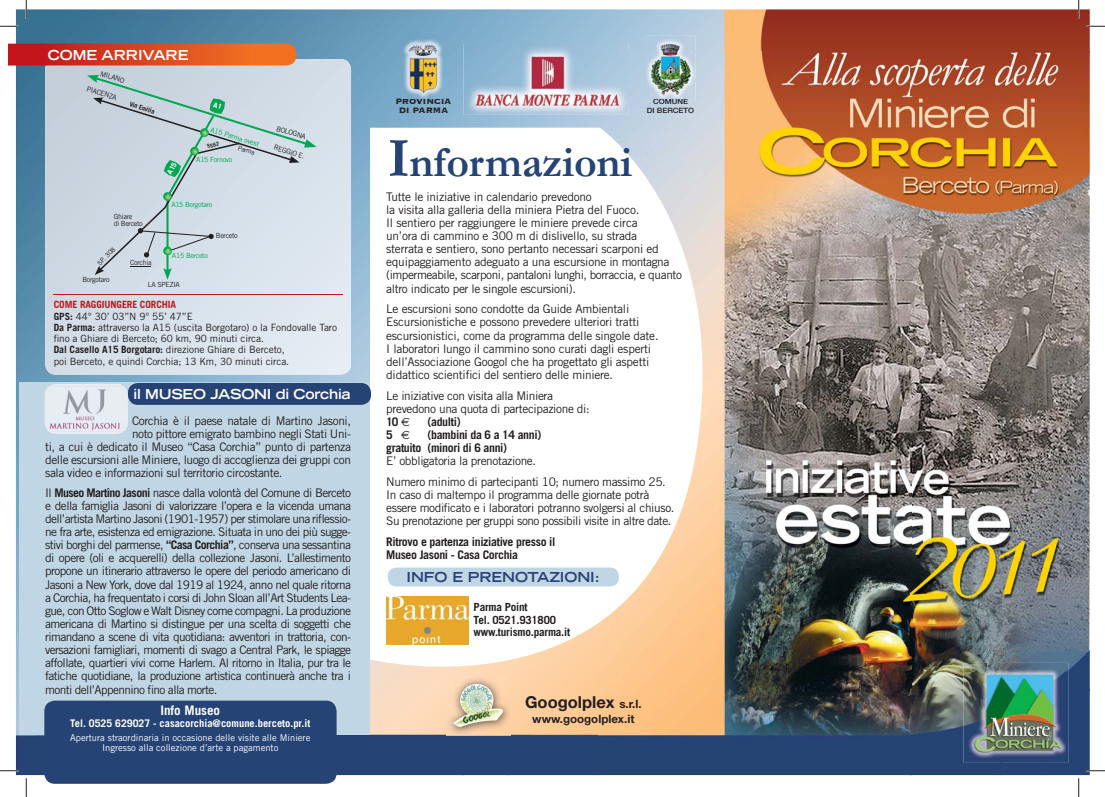
<style>
.page{position:relative;width:1105px;height:797px;background:#fff}
.page>*{position:absolute;margin:0;border:0;box-sizing:border-box;transform-origin:0 0}
.t1{font:700 43.75px "Garamond";letter-spacing:-.01em;color:#264376}
.t2{font:700 16.5px "Helvetica Neue";color:#231f20}
.t3{font:700 expanded 13.75px "Trade Gothic LH";letter-spacing:-.02em;color:#fff}
.t4{font:700 expanded 13.75px "Trade Gothic LH";letter-spacing:-.005em;color:#264376}
.t5{font:700 13.12px "Trade Gothic";color:#fff}
.t6{font:11.88px/13.1px "Trade Gothic";letter-spacing:-.03em;color:#231f20}
.t7{font:700 11.88px/13.1px "Trade Gothic";letter-spacing:-.03em;color:#231f20}
.t8{font:700 11.5px "Helvetica Neue";color:#231f20}
.t9{font:700 11.25px/12.5px "Trade Gothic";letter-spacing:-.02em;color:#231f20}
.t10{font:700 10.5px "Trade Gothic";color:#fff}
.t11{font:700 10.12px/9px "Copperplate";letter-spacing:-.02em;color:#231f20;text-align:center}
.t12{font:10px/11.2px "Trade Gothic";letter-spacing:-.01em;color:#231f20}
.t13{font:9.38px/10px "Trade Gothic";color:#fff;text-align:center}
.t14{font:500 7.25px "Helvetica Neue";color:#231f20;scale:1.08 1}
.t15{font:500 7.25px "Helvetica Neue";color:#0f121a;scale:1.08 1}
.t16{font:7.12px/6.6px "Trade Gothic";letter-spacing:-.04em;color:#231f20}
.t17{font:7.12px "Trade Gothic";letter-spacing:-.04em;color:#00a650}
.t18{font:6.62px "Trade Gothic";color:#231f20}
.t19{font:700 6.62px "Trade Gothic";color:#231f20}
.t20{font:700 5.62px "Trade Gothic";color:#231f20}
.s1{font-weight:700;color:#c4151c}
.s2{font-weight:700}
.s3{color:#11131a}
.s4{font-size:56.25px}
.s5{font-family:"Euro Sans"}
.s6{font-family:"Euro Sans";font-weight:400}
.s7{font-size:11.5px}
</style>
<div class="page">
<img style="left:16px;top:9px;width:492px;height:85px">
<img style="left:508px;top:9px;width:582px;height:42px">
<img style="left:598px;top:51px;width:313px;height:724px">
<img style="left:911px;top:51px;width:179px;height:639px">
<img style="left:16px;top:94px;width:44px;height:681px">
<img style="left:337px;top:728px;width:126px;height:47px">
<img style="left:508px;top:728px;width:90px;height:47px">
<img style="left:911px;top:690px;width:89px;height:85px">
<div style="left:1046px;top:690px;width:44px;height:85px;background:#264376"></div>
<div style="left:463px;top:735px;width:45px;height:40px;background:#264376"></div>
<img style="left:1000px;top:762px;width:46px;height:13px">
<img style="left:653px;top:101px;width:35px;height:3px">
<img style="left:45px;top:59px;width:306px;height:315px">
<svg style="left:370px;top:128px;width:359px;height:600px"></svg>
<img style="left:963px;top:663px;width:106px;height:99px">
<img style="left:966px;top:668px;width:99px;height:89px">
<img style="left:401px;top:37px;width:41px;height:61px">
<img style="left:408px;top:44px;width:29px;height:49px">
<img style="left:644px;top:37px;width:1px;height:62px">
<img style="left:645px;top:36px;width:50px;height:65px">
<img style="left:446px;top:676px;width:64px;height:59px">
<img style="left:453px;top:683px;width:51px;height:45px">
<img style="left:464px;top:44px;width:165px;height:71px">
<img style="left:464px;top:49px;width:164px;height:61px">
<div style="left:388px;top:567px;width:231px;height:19px;background:#c1d6e4;border-radius:9px"></div>
<svg style="left:9px;top:44px;width:287px;height:21px;background:#da461f"></svg>
<hr style="left:53px;top:294px;width:290px;height:1px;background:#c4151c">
<img style="left:387px;top:596px;width:82px;height:48px">
<div style="left:20px;top:382px;width:350px;height:352px;background:#c1d6e4"></div>
<div style="left:128px;top:383px;width:243px;height:22px;background:#264376;border-radius:10px"></div>
<svg style="left:45px;top:384px;width:83px;height:50px"></svg>
<img style="left:47px;top:386px;width:78px;height:46px">
<div style="left:44px;top:700px;width:293px;height:83px;background:#264376;border-radius:11px"></div>
<svg style="left:0;top:25px;width:19px;height:2px"></svg>
<svg style="left:1086px;top:25px;width:19px;height:2px"></svg>
<svg style="left:0;top:770px;width:19px;height:1px"></svg>
<svg style="left:1086px;top:770px;width:19px;height:1px"></svg>
<svg style="left:25px;top:0;width:2px;height:19px"></svg>
<svg style="left:25px;top:778px;width:2px;height:19px"></svg>
<svg style="left:1078px;top:0;width:1px;height:19px"></svg>
<svg style="left:1078px;top:778px;width:1px;height:19px"></svg>
<svg style="left:87px;top:75px;width:230px;height:205px;background:#c8d6dd"></svg>
<p class="t3" style="left:48px;top:50px;width:142px">COME ARRIVARE</p>
<p class="t16" style="left:101px;top:71px;width:26px;rotate:17deg">MILANO</p>
<p class="t16" style="left:88px;top:86px;width:33px;rotate:17deg">PIACENZA</p>
<p class="t19" style="left:130px;top:101px;width:28px;rotate:17deg">Via Emilia</p>
<p class="t16" style="left:114px;top:214px;width:31px">Ghiare<br>di Berceto</p>
<p class="t16" style="left:130px;top:260px;width:23px">Corchia</p>
<p class="t18" style="left:97px;top:262px;width:24px;rotate:-44deg">SP. 308</p>
<p class="t16" style="left:277px;top:126px;width:32px;rotate:16deg">BOLOGNA</p>
<p class="t17" style="left:211px;top:127px;width:52px;rotate:17deg">A15 Parma ovest</p>
<p class="t17" style="left:196px;top:156px;width:38px">A15 Fornovo</p>
<p class="t17" style="left:171px;top:202px;width:42px">A15 Borgotaro</p>
<p class="t20" style="left:207px;top:144px;width:14px;rotate:-13deg">SS62</p>
<p class="t16" style="left:275px;top:144px;width:33px;rotate:17deg">REGGIO E.</p>
<p class="t18" style="left:239px;top:145px;width:19px;rotate:17deg">Parma</p>
<p class="t17" style="left:172px;top:253px;width:37px">A15 Berceto</p>
<p class="t16" style="left:216px;top:233px;width:23px">Berceto</p>
<p class="t16" style="left:83px;top:277px;width:29px">Borgotaro</p>
<p class="t16" style="left:148px;top:282px;width:33px">LA SPEZIA</p>
<p class="t12" style="left:54px;top:300px;width:285px"><span class="s1">COME RAGGIUNGERE CORCHIA<br></span><span class="s2">GPS:</span> 44° 30’ 03”N 9° 55’ 47”E<br><span class="s2">Da Parma:</span> attraverso la A15 (uscita Borgotaro) o la Fondovalle Taro fino a Ghiare di Berceto; 60 km, 90 minuti circa.<br><span class="s2">Dal Casello A15 Borgotaro:</span> direzione Ghiare di Berceto,<br>poi Berceto, e quindi Corchia; 13 Km, 30 minuti circa.</p>
<p class="t3" style="left:133px;top:388px;width:219px">il MUSEO JASONI di Corchia</p>
<p class="t6" style="left:132px;top:415px;width:220px">Corchia è il paese natale di Martino Jasoni,</p>
<p class="t6" style="left:132px;top:428px;width:220px">noto pittore emigrato bambino negli Stati Uni-</p>
<p class="t6" style="left:45px;top:441px;width:307px">ti, a cui è dedicato il Museo “Casa Corchia” punto di partenza</p>
<p class="t6" style="left:45px;top:454px;width:307px">delle escursioni alle Miniere, luogo di accoglienza dei gruppi con</p>
<p class="t6" style="left:45px;top:467px;width:239px">sala video e informazioni sul territorio circostante.</p>
<p class="t6" style="left:45px;top:487px;width:307px;text-align:justify">Il <span class="s2">Museo Martino Jasoni</span> nasce dalla volontà del Comune di Berceto e della famiglia Jasoni di valorizzare l’opera e la vicenda umana dell’artista Martino Jasoni (1901-1957) per stimolare una riflessio&shy;ne fra arte, esistenza ed emigrazione. Situata in uno dei più sugge&shy;stivi borghi del parmense, <span class="s2">“Casa Corchia”</span>, conserva una sessantina di opere (oli e acquerelli) della collezione Jasoni. L’allestimento propone un itinerario attraverso le opere del periodo americano di Jasoni a New York, dove dal 1919 al 1924, anno nel quale ritorna a Corchia, ha frequentato i corsi di John Sloan all’Art Students Lea&shy;gue, con Otto Soglow e Walt Disney come compagni. La produzione americana di Martino si distingue per una scelta di soggetti che rimandano a scene di vita quotidiana: avventori in trattoria, con&shy;versazioni famigliari, momenti di svago a Central Park, le spiagge affollate, quartieri vivi come Harlem. Al ritorno in Italia, pur tra le fatiche quotidiane, la produzione artistica continuerà anche tra i monti dell’Appennino fino alla morte.</p>
<p class="t5" style="left:160px;top:705px;width:61px">Info Museo</p>
<p class="t10" style="left:70px;top:719px;width:242px">Tel. 0525 629027 - casacorchia@comune.berceto.pr.it</p>
<p class="t13" style="left:70px;top:733px;width:242px">Apertura straordinaria in occasione delle visite alle Miniere<br>Ingresso alla collezione d’arte a pagamento</p>
<p class="t11" style="left:396px;top:97px;width:57px">PROVINCIA<br>DI PARMA</p>
<p class="t14" style="left:647px;top:108px;width:45px">DI BERCETO</p>
<p class="t15" style="left:653px;top:99px;width:34px">COM<span class="s3">UNE</span></p>
<h1 class="t1" style="left:388px;top:138px;width:246px"><span class="s4">I</span>nformazioni</h1>
<p class="t6" style="left:386px;top:191px;width:297px">Tutte le iniziative in calendario prevedono<br>la visita alla galleria della miniera Pietra del Fuoco.<br>Il sentiero per raggiungere le miniere prevede circa<br>un’ora di cammino e 300 m di dislivello, su strada<br>sterrata e sentiero, sono pertanto necessari scarponi ed equipaggiamento adeguato a una escursione in montagna (impermeabile, scarponi, pantaloni lunghi, borraccia, e quanto altro indicato per le singole escursioni).</p>
<p class="t6" style="left:386px;top:303px;width:274px">Le escursioni sono condotte da Guide Ambientali Escursionistiche e possono prevedere ulteriori tratti escursionistici, come da programma delle singole date.<br>I laboratori lungo il cammino sono curati dagli esperti dell’Associazione Googol che ha progettato gli aspetti didattico scientifici del sentiero delle miniere.</p>
<p class="t6" style="left:386px;top:390px;width:205px">Le iniziative con visita alla Miniera prevedono una quota di partecipazione di:<br><span class="s2">10</span> <span class="s5">€</span></p>
<p class="t7" style="left:427px;top:416px;width:35px">(adulti)</p>
<p class="t7" style="left:386px;top:429px;width:157px;text-indent:41px">(bambini da 6 a 14 anni) gratuito (minori di 6 anni)</p>
<p class="t6" style="left:386px;top:452px;width:281px;line-height:20.6px">E’ obbligatoria la prenotazione.<br>Numero minimo di partecipanti 10; numero massimo 25.</p>
<p class="t6" style="left:386px;top:489px;width:290px">In caso di maltempo il programma delle giornate potrà essere modificato e i laboratori potranno svolgersi al chiuso.<br>Su prenotazione per gruppi sono possibili visite in altre date.</p>
<p class="t7" style="left:386px;top:536px;width:171px">Ritrovo e partenza iniziative presso il<br>Museo Jasoni - Casa Corchia</p>
<p class="t4" style="left:407px;top:572px;width:195px">INFO E PRENOTAZIONI:</p>
<p class="t9" style="left:474px;top:601px;width:98px">Parma Point<br>Tel. 0521.931800 www.turismo.parma.it</p>
<p class="t7" style="left:386px;top:429px;width:25px">5 <span class="s6">€</span></p>
<h2 class="t2" style="left:525px;top:696px;width:118px">Googolplex <span class="s7">s.r.l.</span></h2>
<p class="t8" style="left:532px;top:715px;width:104px">www.googolplex.it</p>
</div>
